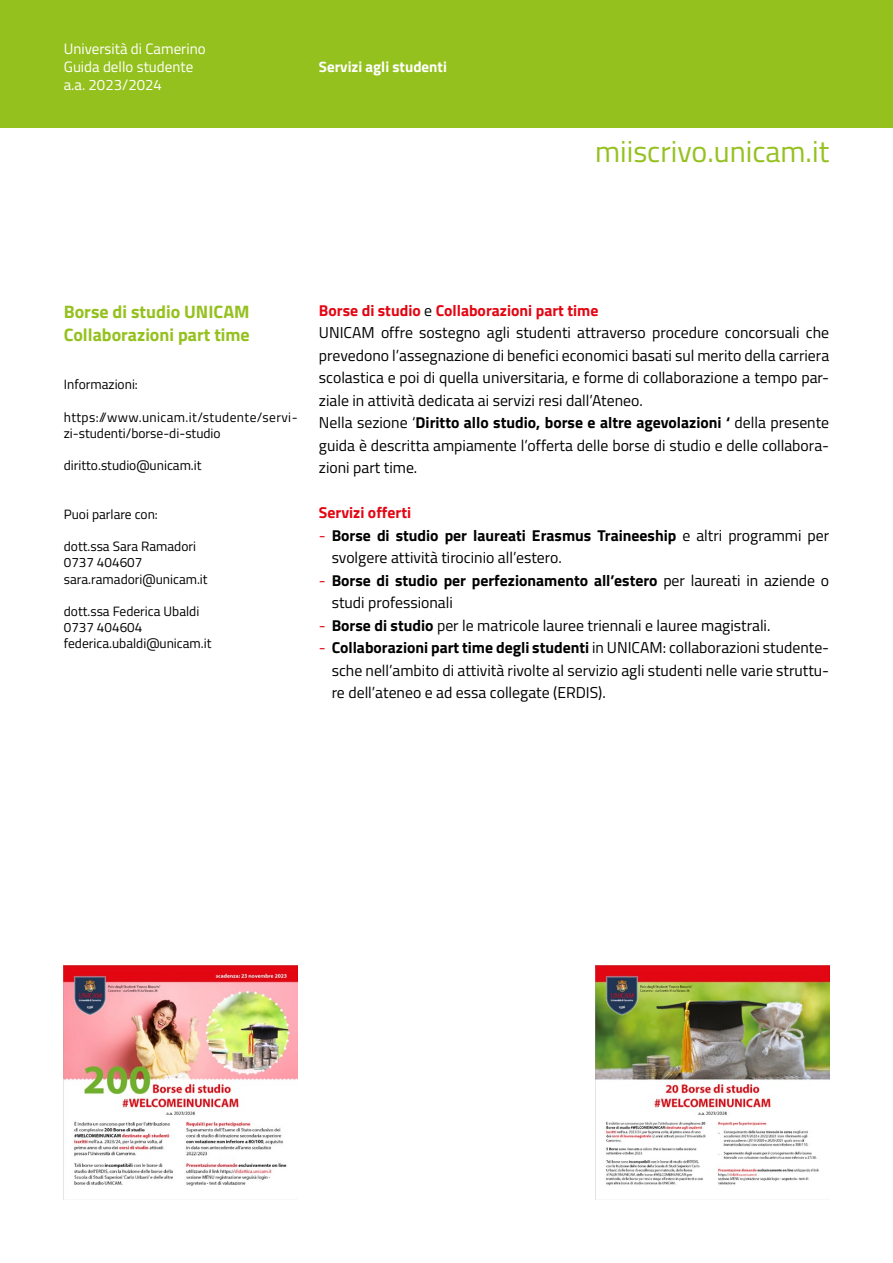
<style>
.page{position:relative;width:893px;height:1263px;background:#fff}
.page>*{position:absolute;margin:0;border:0;box-sizing:border-box;transform-origin:0 0}
.t1{font:30px "Titillium Web";color:#95c11f}
.t2{font:700 18px "Titillium Web";color:#95c11f}
.t3{font:15.75px/22.5px "Titillium Web";color:#000;text-align:justify}
.t4{font:700 15.75px/22.5px "Titillium Web";color:#000}
.t5{font:700 15.75px "Titillium Web";color:#e30613}
.t6{font:15px "Titillium Web";color:#fff}
.t7{font:700 15px "Titillium Web";color:#fff}
.t8{font:13.5px "Titillium Web";color:#000}
.t9{font:13.5px/16.2px "Titillium Web";letter-spacing:.03em;color:#000}
.s1{font-weight:400;color:#000}
.s2{font-weight:700}
.s3{color:#e30613}
.s4{font-weight:400;color:#e30613}
.s5{font-weight:400}
</style>
<div class="page">
<div style="left:0;top:0;width:893px;height:128px;background:#95c11f"></div>
<img style="left:64px;top:965px;width:234px;height:221px">
<img style="left:595px;top:965px;width:234px;height:234px">
<p class="t6" style="left:64px;top:38px;width:143px">Università di Camerino</p>
<p class="t6" style="left:64px;top:56px;width:131px">Guida dello studente</p>
<p class="t6" style="left:64px;top:74px;width:100px">a.a. 2023/2024</p>
<p class="t7" style="left:319px;top:56px;width:129px">Servizi agli studenti</p>
<p class="t1" style="left:595px;top:129px;width:236px">miiscrivo.unicam.it</p>
<p class="t2" style="left:64px;top:298px;width:187px">Borse di studio UNICAM</p>
<p class="t2" style="left:64px;top:320px;width:188px">Collaborazioni part time</p>
<p class="t8" style="left:64px;top:375px;width:76px">Informazioni:</p>
<p class="t9" style="left:64px;top:408px;width:235px">https://www.unicam.it/studente/servi&shy;zi-studenti/borse-di-studio</p>
<p class="t8" style="left:64px;top:456px;width:139px">diritto.studio@unicam.it</p>
<p class="t8" style="left:64px;top:504px;width:96px">Puoi parlare con:</p>
<p class="t8" style="left:64px;top:537px;width:134px">dott.ssa Sara Ramadori</p>
<p class="t8" style="left:64px;top:553px;width:80px">0737 404607</p>
<p class="t8" style="left:64px;top:569px;width:145px">sara.ramadori@unicam.it</p>
<p class="t8" style="left:64px;top:601px;width:137px">dott.ssa Federica Ubaldi</p>
<p class="t8" style="left:64px;top:618px;width:80px">0737 404604</p>
<p class="t8" style="left:64px;top:634px;width:149px">federica.ubaldi@unicam.it</p>
<p class="t5" style="left:319px;top:298px;width:281px">Borse di studio <span class="s1">e</span> Collaborazioni part time</p>
<p class="t3" style="left:319px;top:320px;width:512px">UNICAM offre sostegno agli studenti attraverso procedure concorsuali che prevedono l’assegnazione di benefici economici basati sul merito della carriera scolastica e poi di quella universitaria, e forme di collaborazione a tempo par&shy;ziale in attività dedicata ai servizi resi dall’Ateneo.</p>
<p class="t3" style="left:319px;top:410px;width:512px">Nella sezione ‘<span class="s2">Diritto allo studio, borse e altre agevolazioni ‘</span> della presente guida è descritta ampiamente l’offerta delle borse di studio e delle collabora&shy;zioni part time.</p>
<p class="t5" style="left:319px;top:500px;width:94px">Servizi offerti</p>
<p class="t3" style="left:332px;top:523px;width:499px;text-indent:-13px"><span class="s3">-</span> <span class="s2">Borse di studio per laureati Erasmus Traineeship</span> e altri programmi per svolgere attività tirocinio all’estero.</p>
<p class="t4" style="left:332px;top:568px;width:499px;text-indent:-13px"><span class="s4">-</span> Borse di studio per perfezionamento all’estero <span class="s5">per laureati in aziende o studi professionali</span></p>
<p class="t3" style="left:319px;top:613px;width:453px"><span class="s3">-</span> <span class="s2">Borse di studio</span> per le matricole lauree triennali e lauree magistrali.</p>
<p class="t3" style="left:332px;top:635px;width:499px;text-indent:-13px"><span class="s3">-</span> <span class="s2">Collaborazioni part time degli studenti</span> in UNICAM: collaborazioni studente&shy;sche nell’ambito di attività rivolte al servizio agli studenti nelle varie struttu&shy;re dell’ateneo e ad essa collegate (ERDIS).</p>
</div>
